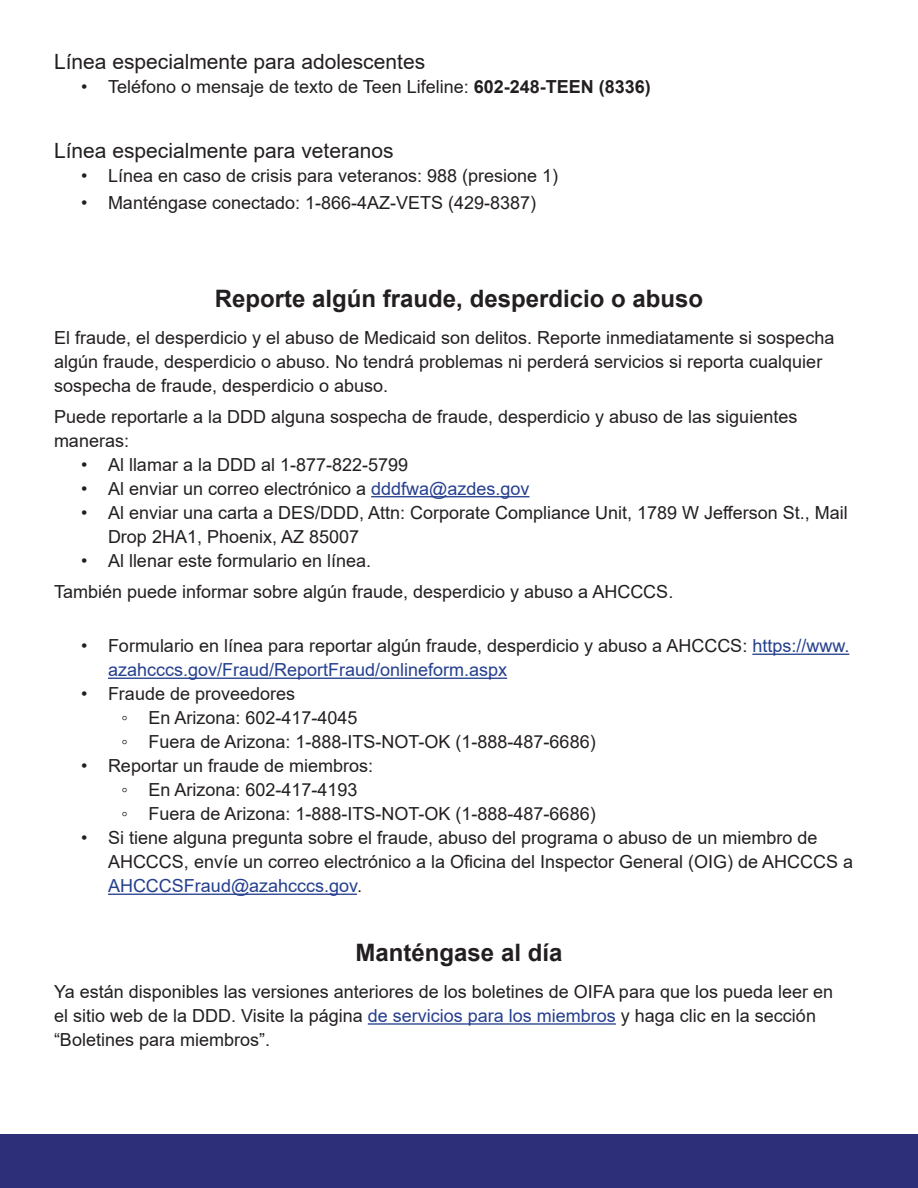
<style>
.page{position:relative;width:918px;height:1188px;background:#fff}
.page>*{position:absolute;margin:0;border:0;box-sizing:border-box;transform-origin:0 0}
.Header_2{font:700 24px "Arial";color:#231f20}
.Paragraph_Style_1{font:21px "Arial";color:#231f20}
.Paragraph_Style_1-2{font:18px/24px "Arial";color:#231f20}
.s1{font-weight:700}
.s2{color:#253f8e}
</style>
<div class="page">
<div style="left:0;top:1134px;width:918px;height:54px;background:#2d3079"></div>
<hr style="left:371px;top:496px;width:159px;height:1px;background:#253f8e">
<hr style="left:752px;top:654px;width:97px;height:1px;background:#253f8e">
<hr style="left:108px;top:678px;width:399px;height:1px;background:#253f8e">
<hr style="left:108px;top:894px;width:249px;height:1px;background:#253f8e">
<hr style="left:368px;top:1023px;width:248px;height:2px;background:#253f8e">
<p class="Paragraph_Style_1" style="left:54px;top:47px;width:373px">Línea especialmente para adolescentes</p>
<p class="Paragraph_Style_1-2" style="left:81px;top:75px;width:571px">• Teléfono o mensaje de texto de Teen Lifeline: <span class="s1">602-248-TEEN (8336)</span></p>
<p class="Paragraph_Style_1" style="left:54px;top:136px;width:341px">Línea especialmente para veteranos</p>
<p class="Paragraph_Style_1-2" style="left:81px;top:164px;width:479px">• Línea en caso de crisis para veteranos: 988 (presione 1)</p>
<p class="Paragraph_Style_1-2" style="left:81px;top:191px;width:457px">• Manténgase conectado: 1-866-4AZ-VETS (429-8387)</p>
<p class="Header_2" style="left:215px;top:281px;width:490px">Reporte algún fraude, desperdicio o abuso</p>
<p class="Paragraph_Style_1-2" style="left:54px;top:326px;width:782px">El fraude, el desperdicio y el abuso de Medicaid son delitos. Reporte inmediatamente si sospecha algún fraude, desperdicio o abuso. No tendrá problemas ni perderá servicios si reporta cualquier sospecha de fraude, desperdicio o abuso.</p>
<p class="Paragraph_Style_1-2" style="left:54px;top:404px;width:745px">Puede reportarle a la DDD alguna sospecha de fraude, desperdicio y abuso de las siguientes maneras:</p>
<p class="Paragraph_Style_1-2" style="left:81px;top:452px;width:329px">• Al llamar a la DDD al 1-877-822-5799</p>
<p class="Paragraph_Style_1-2" style="left:81px;top:476px;width:450px">• Al enviar un correo electrónico a <span class="s2">dddfwa@azdes.gov</span></p>
<p class="Paragraph_Style_1-2" style="left:108px;top:500px;width:741px;text-indent:-27px">• Al enviar una carta a DES/DDD, Attn: Corporate Compliance Unit, 1789 W Jefferson St., Mail<br>Drop 2HA1, Phoenix, AZ 85007</p>
<p class="Paragraph_Style_1-2" style="left:81px;top:548px;width:292px">• Al llenar este formulario en línea.</p>
<p class="Paragraph_Style_1-2" style="left:54px;top:579px;width:621px">También puede informar sobre algún fraude, desperdicio y abuso a AHCCCS.</p>
<p class="Paragraph_Style_1-2" style="left:108px;top:634px;width:743px;text-indent:-27px">• Formulario en línea para reportar algún fraude, desperdicio y abuso a AHCCCS: <span class="s2">https://www. azahcccs.gov/Fraud/ReportFraud/onlineform.aspx</span></p>
<p class="Paragraph_Style_1-2" style="left:81px;top:682px;width:216px">• Fraude de proveedores</p>
<p class="Paragraph_Style_1-2" style="left:122px;top:706px;width:238px">◦ En Arizona: 602-417-4045</p>
<p class="Paragraph_Style_1-2" style="left:122px;top:730px;width:476px">◦ Fuera de Arizona: 1-888-ITS-NOT-OK (1-888-487-6686)</p>
<p class="Paragraph_Style_1-2" style="left:81px;top:754px;width:294px">• Reportar un fraude de miembros:</p>
<p class="Paragraph_Style_1-2" style="left:122px;top:778px;width:238px">◦ En Arizona: 602-417-4193</p>
<p class="Paragraph_Style_1-2" style="left:122px;top:802px;width:476px">◦ Fuera de Arizona: 1-888-ITS-NOT-OK (1-888-487-6686)</p>
<p class="Paragraph_Style_1-2" style="left:108px;top:826px;width:747px;text-indent:-27px">• Si tiene alguna pregunta sobre el fraude, abuso del programa o abuso de un miembro de<br>AHCCCS, envíe un correo electrónico a la Oficina del Inspector General (OIG) de AHCCCS a<br><span class="s2">AHCCCSFraud@azahcccs.gov</span>.</p>
<p class="Header_2" style="left:356px;top:935px;width:208px">Manténgase al día</p>
<p class="Paragraph_Style_1-2" style="left:54px;top:980px;width:781px">Ya están disponibles las versiones anteriores de los boletines de OIFA para que los pueda leer en el sitio web de la DDD. Visite la página <span class="s2">de servicios para los miembros</span> y haga clic en la sección “Boletines para miembros”.</p>
</div>
